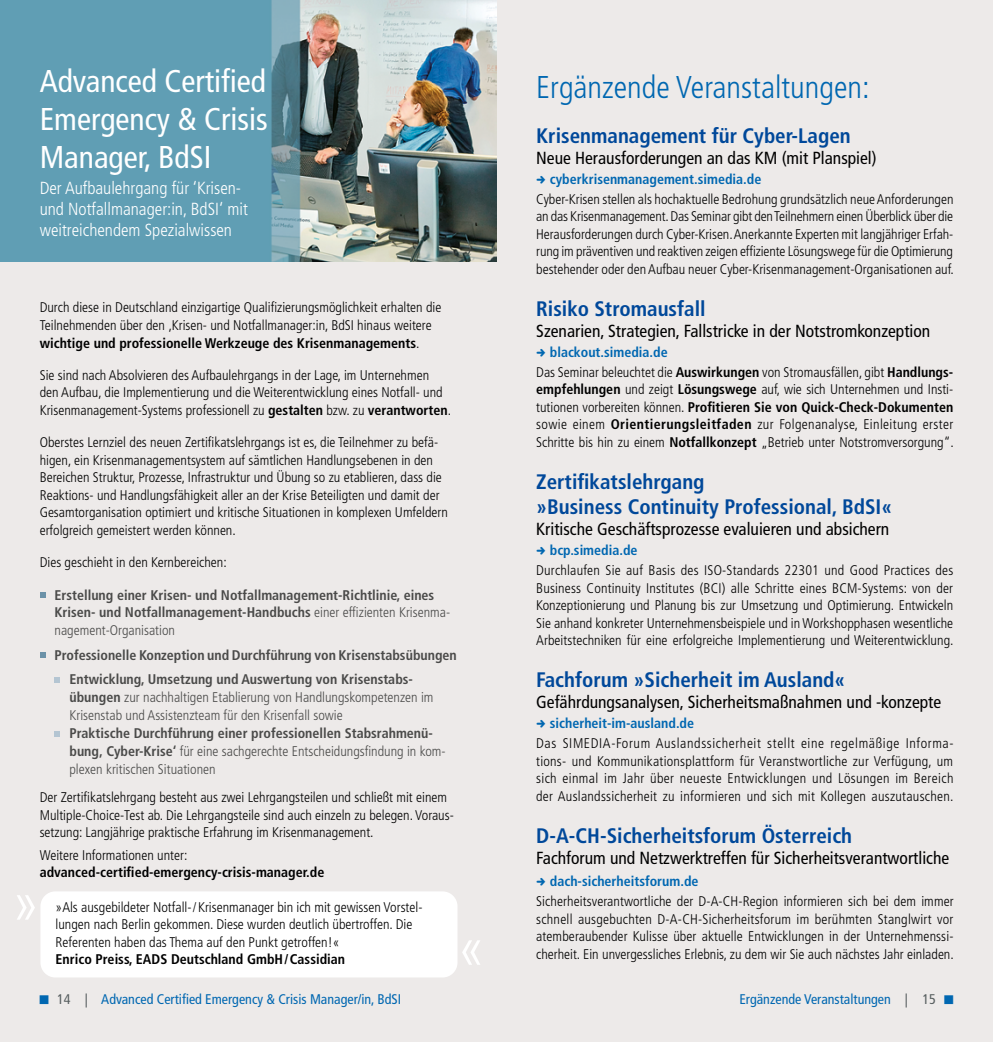
<style>
.page{position:relative;width:993px;height:1042px;background:#fff}
.page>*{position:absolute;margin:0;border:0;box-sizing:border-box;transform-origin:0 0}
.t1{font:300 condensed 59.5px "Frutiger LT Std";color:#fff}
.t2{font:condensed 31.5px/37.8px "Frutiger LT Std";color:#fff;text-align:justify}
.t3{font:300 condensed 31.5px "Frutiger LT Std";color:#0067b1}
.t4{font:700 condensed 21px/25.2px "Frutiger LT Std";color:#00489a}
.t5{font:condensed 17.5px "Frutiger LT Std";color:#000}
.t6{font:300 condensed 17.5px/21px "Frutiger LT Std";color:#fff}
.t7{font:300 condensed 14px/17.5px "Frutiger LT Std";color:#000}
.t8{font:700 condensed 14px/17.5px "Frutiger LT Std";color:#4a4a49}
.t9{font:300 condensed 14px/17.5px "Frutiger LT Std";color:#4a4a49}
.t10{font:700 condensed 14px "Frutiger LT Std";color:#0067b1}
.t11{font:700 condensed 14px "Frutiger LT Std";color:#000}
.t12{font:condensed 14px "Frutiger LT Std";color:#0067b1}
.s1{font-weight:700}
.s2{font-weight:300}
.s3{font-weight:700;color:#0067b1}
.s4{color:#575e5f}
</style>
<div class="page">
<div style="left:0;top:0;width:992px;height:1042px;background:#edeae9"></div>
<img style="left:0;top:0;width:496px;height:262px">
<div style="left:40px;top:891px;width:417px;height:86px;background:#fff;border-radius:15px"></div>
<svg style="left:40px;top:592px;width:5px;height:5px"></svg>
<svg style="left:40px;top:652px;width:5px;height:5px"></svg>
<svg style="left:55px;top:677px;width:5px;height:6px"></svg>
<svg style="left:55px;top:731px;width:5px;height:6px"></svg>
<h2 class="t2" style="left:40px;top:63px;width:229px">Advanced Certified Emergency &amp; Crisis Manager, BdSI</h2>
<p class="t6" style="left:40px;top:178px;width:210px">Der Aufbaulehrgang für ‘Krisen&shy;und Notfallmanager:in, BdSI‘ mit weitreichendem Spezialwissen</p>
<p class="t7" style="left:40px;top:299px;width:403px">Durch diese in Deutschland einzigartige Qualifizierungsmöglichkeit erhalten die<br>Teilnehmenden über den ‚Krisen- und Notfallmanager:in, BdSI hinaus weitere <span class="s1">wichtige und professionelle Werkzeuge des Krisenmanagements</span>.</p>
<p class="t7" style="left:40px;top:366px;width:412px">Sie sind nach Absolvieren des Aufbaulehrgangs in der Lage, im Unternehmen den Aufbau, die Implementierung und die Weiterentwicklung eines Notfall- und<br>Krisenmanagement-Systems professionell zu <span class="s1">gestalten</span> bzw. zu <span class="s1">verantworten</span>.</p>
<p class="t7" style="left:40px;top:434px;width:409px">Oberstes Lernziel des neuen Zertifikatslehrgangs ist es, die Teilnehmer zu befä&shy;higen, ein Krisenmanagementsystem auf sämtlichen Handlungsebenen in den Bereichen Struktur, Prozesse, Infrastruktur und Übung so zu etablieren, dass die Reaktions- und Handlungsfähigkeit aller an der Krise Beteiligten und damit der Gesamtorganisation optimiert und kritische Situationen in komplexen Umfeldern erfolgreich gemeistert werden können.</p>
<p class="t7" style="left:40px;top:554px;width:188px">Dies geschieht in den Kernbereichen:</p>
<p class="t8" style="left:55px;top:586px;width:397px">Erstellung einer Krisen- und Notfallmanagement-Richtlinie, eines<br>Krisen- und Notfallmanagement-Handbuchs <span class="s2">einer effizienten Krisenma&shy;nagement-Organisation</span></p>
<p class="t8" style="left:69px;top:642px;width:388px;line-height:25px;text-indent:-15px">Professionelle Konzeption und Durchführung von Krisenstabsübungen<br>Entwicklung, Umsetzung und Auswertung von Krisenstabs-</p>
<p class="t9" style="left:69px;top:688px;width:365px"><span class="s1">übungen</span> zur nachhaltigen Etablierung von Handlungskompetenzen im<br>Krisenstab und Assistenzteam für den Krisenfall sowie</p>
<p class="t8" style="left:69px;top:725px;width:377px">Praktische Durchführung einer professionellen Stabsrahmenü&shy;bung‚ Cyber-Krise‘ <span class="s2">für eine sachgerechte Entscheidungsfindung in kom&shy;plexen kritischen Situationen</span></p>
<p class="t7" style="left:40px;top:789px;width:415px">Der Zertifikatslehrgang besteht aus zwei Lehrgangsteilen und schließt mit einem<br>Multiple-Choice-Test ab. Die Lehrgangsteile sind auch einzeln zu belegen. Voraus&shy;setzung: Langjährige praktische Erfahrung im Krisenmanagement.</p>
<p class="t7" style="left:40px;top:846px;width:149px">Weitere Informationen unter:</p>
<p class="t11" style="left:40px;top:864px;width:286px">advanced-certified-emergency-crisis-manager.de</p>
<h1 class="t1" style="left:12px;top:868px;width:30px">»</h1>
<p class="t7" style="left:56px;top:898px;width:368px">»Als ausgebildeter Notfall-/Krisenmanager bin ich mit gewissen Vorstel&shy;lungen nach Berlin gekommen. Diese wurden deutlich übertroffen. Die<br>Referenten haben das Thema auf den Punkt getroffen!«</p>
<p class="t11" style="left:56px;top:951px;width:291px">Enrico Preiss, EADS Deutschland GmbH/Cassidian</p>
<h1 class="t1" style="left:457px;top:913px;width:30px">«</h1>
<h2 class="t3" style="left:536px;top:69px;width:335px">Ergänzende Veranstaltungen:</h2>
<h3 class="t4" style="left:536px;top:123px;width:316px">Krisenmanagement für Cyber-Lagen</h3>
<p class="t5" style="left:536px;top:147px;width:342px">Neue Herausforderungen an das KM (mit Planspiel)</p>
<p class="t10" style="left:549px;top:170px;width:213px">cyberkrisenmanagement.simedia.de</p>
<p class="t7" style="left:536px;top:190px;width:419px;text-align:justify">Cyber-Krisen stellen als hochaktuelle Bedrohung grundsätzlich neue Anforderungen an das Krisenmanagement. Das Seminar gibt den Teilnehmern einen Überblick über die Herausforderungen durch Cyber-Krisen. Anerkannte Experten mit langjähriger Erfah&shy;rung im präventiven und reaktiven zeigen effiziente Lösungswege für die Optimierung bestehender oder den Aufbau neuer Cyber-Krisenmanagement-Organisationen auf.</p>
<h3 class="t4" style="left:536px;top:296px;width:171px">Risiko Stromausfall</h3>
<p class="t5" style="left:536px;top:320px;width:395px">Szenarien, Strategien, Fallstricke in der Notstromkonzeption</p>
<p class="t7" style="left:536px;top:342px;width:418px;line-height:19.9px;text-indent:14px"><span class="s3">blackout.simedia.de<br></span>Das Seminar beleuchtet die <span class="s1">Auswirkungen</span> von Stromausfällen, gibt <span class="s1">Handlungs-</span></p>
<p class="t7" style="left:536px;top:381px;width:419px;text-align:justify"><span class="s1">empfehlungen</span> und zeigt <span class="s1">Lösungswege</span> auf, wie sich Unternehmen und Insti&shy;tutionen vorbereiten können. <span class="s1">Profitieren Sie von Quick-Check-Dokumenten </span>sowie einem <span class="s1">Orientierungsleitfaden</span> zur Folgenanalyse, Einleitung erster Schritte bis hin zu einem <span class="s1">Notfallkonzept</span> „Betrieb unter Notstromversorgung“.</p>
<h3 class="t4" style="left:536px;top:469px;width:357px">Zertifikatslehrgang<br>»Business Continuity Professional, BdSI«</h3>
<p class="t5" style="left:536px;top:519px;width:354px">Kritische Geschäftsprozesse evaluieren und absichern</p>
<p class="t10" style="left:549px;top:542px;width:89px">bcp.simedia.de</p>
<p class="t7" style="left:536px;top:561px;width:419px;text-align:justify">Durchlaufen Sie auf Basis des ISO-Standards 22301 und Good Practices des Business Continuity Institutes (BCI) alle Schritte eines BCM-Systems: von der Konzeptionierung und Planung bis zur Umsetzung und Optimierung. Entwickeln Sie anhand konkreter Unternehmensbeispiele und in Workshopphasen wesentliche Arbeitstechniken für eine erfolgreiche Implementierung und Weiterentwicklung.</p>
<h3 class="t4" style="left:536px;top:667px;width:310px">Fachforum »Sicherheit im Ausland«</h3>
<p class="t5" style="left:536px;top:692px;width:406px">Gefährdungsanalysen, Sicherheitsmaßnahmen und -konzepte</p>
<p class="t10" style="left:549px;top:715px;width:146px">sicherheit-im-ausland.de</p>
<p class="t7" style="left:536px;top:735px;width:419px;text-align:justify">Das SIMEDIA-Forum Auslandssicherheit stellt eine regelmäßige Informa&shy;tions- und Kommunikationsplattform für Veranstwortliche zur Verfügung, um sich einmal im Jahr über neueste Entwicklungen und Lösungen im Bereich der Auslandssicherheit zu informieren und sich mit Kollegen auszutauschen.</p>
<h3 class="t4" style="left:536px;top:823px;width:317px">D-A-CH-Sicherheitsforum Österreich</h3>
<p class="t5" style="left:536px;top:847px;width:414px">Fachforum und Netzwerktreffen für Sicherheitsverantwortliche</p>
<p class="t10" style="left:549px;top:873px;width:150px">dach-sicherheitsforum.de</p>
<p class="t7" style="left:536px;top:893px;width:419px;text-align:justify">Sicherheitsverantwortliche der D-A-CH-Region informieren sich bei dem immer schnell ausgebuchten D-A-CH-Sicherheitsforum im berühmten Stanglwirt vor atemberaubender Kulisse über aktuelle Entwicklungen in der Unternehmenssi&shy;cherheit. Ein unvergessliches Erlebnis, zu dem wir Sie auch nächstes Jahr einladen.</p>
<p class="t12" style="left:40px;top:991px;width:363px">■ <span class="s4">14 |</span> Advanced Certified Emergency &amp; Crisis Manager/in, BdSI</p>
<p class="t12" style="left:739px;top:991px;width:215px">Ergänzende Veranstaltungen <span class="s4">| 15</span> ■</p>
</div>
